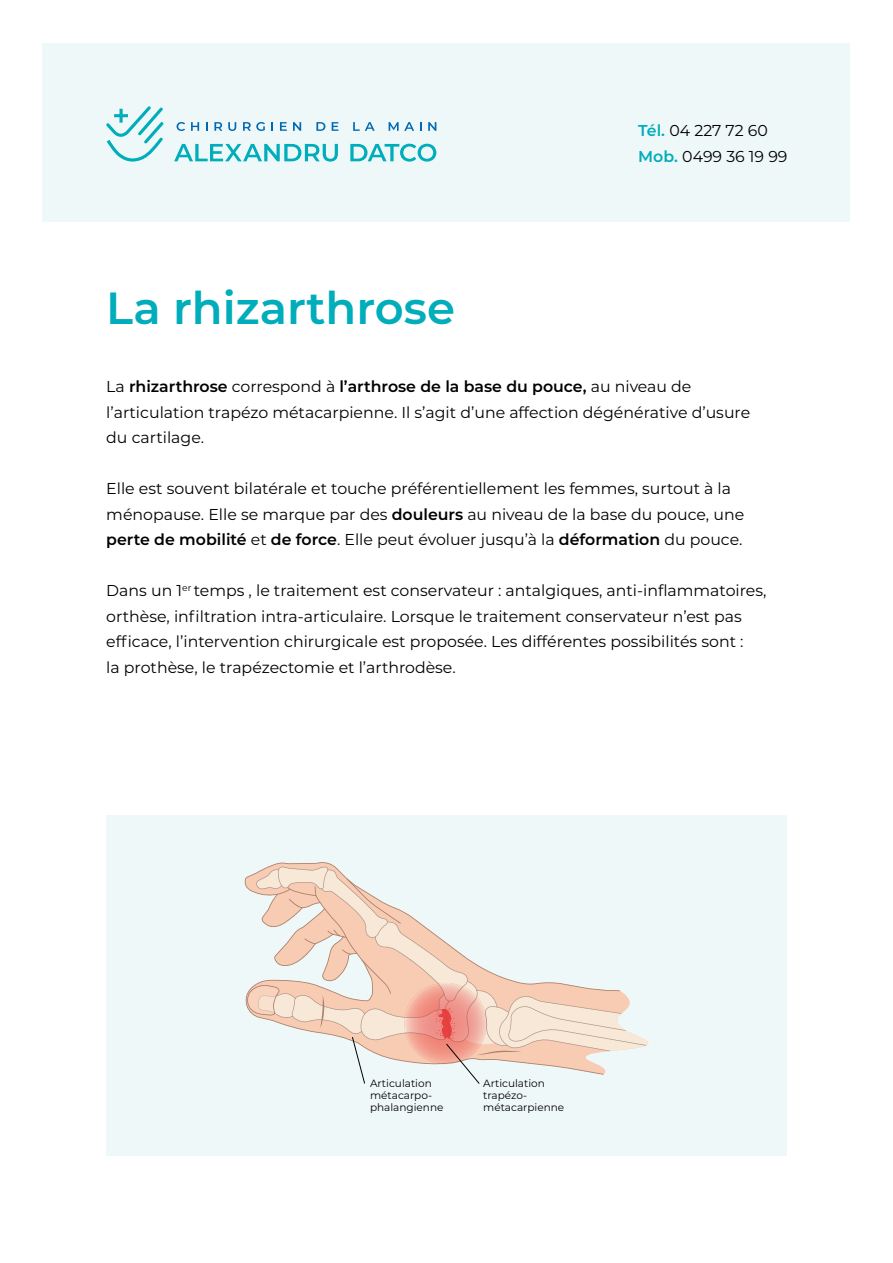
<style>
.page{position:relative;width:893px;height:1263px;background:#fff}
.page>*{position:absolute;margin:0;border:0;box-sizing:border-box;transform-origin:0 0}
.t1{font:600 45px "Montserrat";color:#00adba}
.t2{font:15.75px/25.5px "Montserrat";color:#000}
.t3{font:10.5px/12px "Montserrat";color:#000}
.s1{font-weight:600;color:#00adba}
.s2{font-weight:600}
</style>
<div class="page">
<div style="left:43px;top:43px;width:807px;height:179px;background:#eff8f9"></div>
<svg style="left:177px;top:122px;width:8px;height:9px"></svg>
<svg style="left:191px;top:122px;width:8px;height:9px"></svg>
<svg style="left:206px;top:122px;width:2px;height:9px"></svg>
<svg style="left:214px;top:122px;width:8px;height:9px"></svg>
<svg style="left:228px;top:122px;width:8px;height:9px"></svg>
<svg style="left:243px;top:122px;width:22px;height:9px"></svg>
<svg style="left:271px;top:122px;width:2px;height:9px"></svg>
<svg style="left:280px;top:122px;width:7px;height:9px"></svg>
<svg style="left:293px;top:122px;width:8px;height:9px"></svg>
<svg style="left:316px;top:122px;width:9px;height:9px"></svg>
<svg style="left:332px;top:122px;width:6px;height:9px"></svg>
<svg style="left:353px;top:122px;width:22px;height:9px"></svg>
<svg style="left:389px;top:122px;width:25px;height:9px"></svg>
<svg style="left:428px;top:122px;width:8px;height:9px"></svg>
<svg style="left:174px;top:144px;width:164px;height:18px"></svg>
<svg style="left:350px;top:144px;width:86px;height:18px"></svg>
<svg style="left:106px;top:106px;width:58px;height:56px"></svg>
<div style="left:106px;top:816px;width:681px;height:340px;background:#eff8f9"></div>
<svg style="left:247px;top:866px;width:401px;height:218px"></svg>
<h1 class="t1" style="left:106px;top:276px;width:350px">La rhizarthrose</h1>
<p class="t2" style="left:638px;top:117px;width:151px"><span class="s1">Tél.</span> 04 227 72 60<br><span class="s1">Mob.</span> 0499 36 19 99</p>
<p class="t2" style="left:106px;top:373px;width:645px">La <span class="s2">rhizarthrose</span> correspond à <span class="s2">l’arthrose de la base du pouce,</span> au niveau de l’articulation trapézo métacarpienne. Il s’agit d’une affection dégénérative d’usure du cartilage.</p>
<p class="t2" style="left:106px;top:475px;width:639px">Elle est souvent bilatérale et touche préférentiellement les femmes, surtout à la ménopause. Elle se marque par des <span class="s2">douleurs</span> au niveau de la base du pouce, une <span class="s2">perte de mobilité</span> et <span class="s2">de force</span>. Elle peut évoluer jusqu’à la <span class="s2">déformation</span> du pouce.</p>
<p class="t2" style="left:106px;top:577px;width:662px">Dans un 1<sup>er</sup> temps , le traitement est conservateur : antalgiques, anti-inflammatoires, orthèse, infiltration intra-articulaire. Lorsque le traitement conservateur n’est pas efficace, l’intervention chirurgicale est proposée. Les différentes possibilités sont :<br>la prothèse, le trapézectomie et l’arthrodèse.</p>
<p class="t3" style="left:370px;top:1077px;width:75px">Articulation métacarpo&shy;phalangienne</p>
<p class="t3" style="left:483px;top:1077px;width:83px">Articulation trapézo&shy;métacarpienne</p>
</div>
